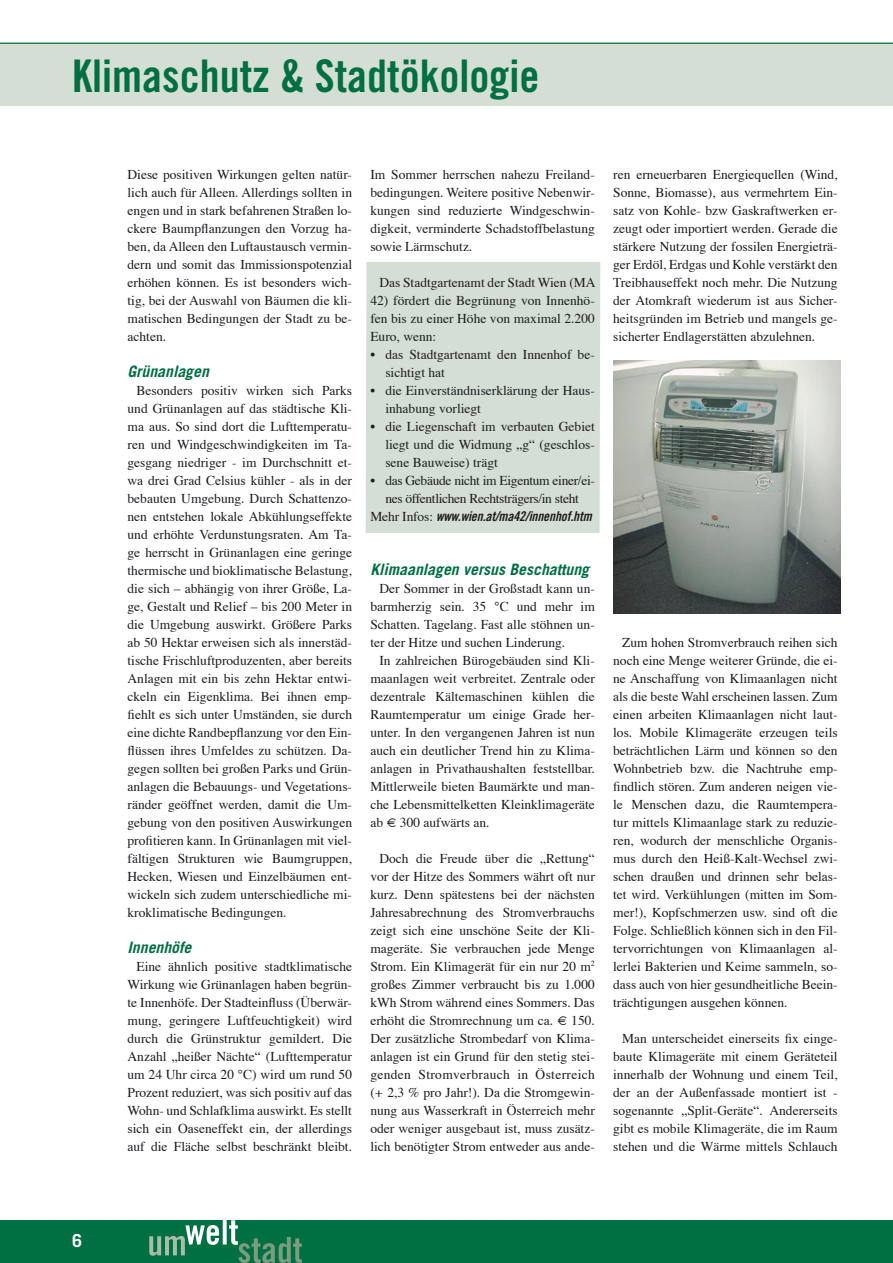
<style>
.page{position:relative;width:893px;height:1263px;background:#fff}
.page>*{position:absolute;margin:0;border:0;box-sizing:border-box;transform-origin:0 0}
.bighead{font:45px "Trade Gothic Bold Cond Twenty";color:#006f42}
.t1{font:700 18px "Trade Gothic";color:#fff}
.texthead_-_linienlos{font:italic 700 15.75px "Trade Gothic";color:#006f42}
.fließtext{font:13.5px/18px "Times";color:#1b1c20;text-align:justify}
.aufzählungen_neuneu{font:13.5px/18px "Times";color:#1b1c20}
.aufzählungen_neuneu-2{font:13.5px/18px "Times";letter-spacing:-.025em;color:#1b1c20;text-align:center}
.aufzählungen_neuneu-3{font:13.5px "Trade Gothic Bold Cond Twenty Obl";letter-spacing:-.01em;color:#1b1c20}
.s1{font-family:"Times"}
</style>
<div class="page">
<div style="left:0;top:1220px;width:893px;height:43px;background:#006f42"></div>
<div style="left:0;top:43px;width:893px;height:63px;background:#d5ded4"></div>
<svg style="left:149px;top:1225px;width:70px;height:31px"></svg>
<svg style="left:223px;top:1220px;width:4px;height:24px"></svg>
<svg style="left:229px;top:1220px;width:73px;height:43px"></svg>
<div style="left:366px;top:262px;width:234px;height:271px;background:#d5ded4"></div>
<hr style="left:0;top:43px;width:893px;height:1px;background:#006f42">
<img style="left:613px;top:360px;width:227px;height:254px">
<p class="bighead" style="left:72px;top:48px;width:469px">Klimaschutz &amp; Stadtökologie</p>
<p class="fließtext" style="left:128px;top:164px;width:226px">Diese positiven Wirkungen gelten natür&shy;lich auch für Alleen. Allerdings sollten in engen und in stark befahrenen Straßen lo&shy;ckere Baumpflanzungen den Vorzug ha&shy;ben, da Alleen den Luftaustausch vermin&shy;dern und somit das Immissionspotenzial erhöhen können. Es ist besonders wich&shy;tig, bei der Auswahl von Bäumen die kli&shy;matischen Bedingungen der Stadt zu be&shy;achten.</p>
<p class="texthead_-_linienlos" style="left:128px;top:361px;width:83px">Grünanlagen</p>
<p class="fließtext" style="left:128px;top:380px;width:226px;text-indent:9px">Besonders positiv wirken sich Parks und Grünanlagen auf das städtische Kli&shy;ma aus. So sind dort die Lufttemperatu&shy;ren und Windgeschwindigkeiten im Ta&shy;gesgang niedriger - im Durchschnitt et&shy;wa drei Grad Celsius kühler - als in der bebauten Umgebung. Durch Schattenzo&shy;nen entstehen lokale Abkühlungseffekte und erhöhte Verdunstungsraten. Am Ta&shy;ge herrscht in Grünanlagen eine geringe thermische und bioklimatische Belastung, die sich – abhängig von ihrer Größe, La&shy;ge, Gestalt und Relief – bis 200 Meter in die Umgebung auswirkt. Größere Parks ab 50 Hektar erweisen sich als innerstäd&shy;tische Frischluftproduzenten, aber bereits Anlagen mit ein bis zehn Hektar entwi&shy;ckeln ein Eigenklima. Bei ihnen emp&shy;fiehlt es sich unter Umständen, sie durch eine dichte Randbepflanzung vor den Ein&shy;flüssen ihres Umfeldes zu schützen. Da&shy;gegen sollten bei großen Parks und Grün&shy;anlagen die Bebauungs- und Vegetations&shy;ränder geöffnet werden, damit die Um&shy;gebung von den positiven Auswirkungen profitieren kann. In Grünanlagen mit viel&shy;fältigen Strukturen wie Baumgruppen, Hecken, Wiesen und Einzelbäumen ent&shy;wickeln sich zudem unterschiedliche mi&shy;kroklimatische Bedingungen.</p>
<p class="texthead_-_linienlos" style="left:128px;top:937px;width:65px">Innenhöfe</p>
<p class="fließtext" style="left:128px;top:956px;width:226px;text-indent:9px">Eine ähnlich positive stadtklimatische Wirkung wie Grünanlagen haben begrün&shy;te Innenhöfe. Der Stadteinfluss (Überwär&shy;mung, geringere Luftfeuchtigkeit) wird durch die Grünstruktur gemildert. Die Anzahl „heißer Nächte“ (Lufttemperatur um 24 Uhr circa 20 °C) wird um rund 50<br>Prozent reduziert, was sich positiv auf das Wohn- und Schlafklima auswirkt. Es stellt sich ein Oaseneffekt ein, der allerdings auf die Fläche selbst beschränkt bleibt.</p>
<p class="fließtext" style="left:370px;top:164px;width:226px">Im Sommer herrschen nahezu Freiland&shy;bedingungen. Weitere positive Nebenwir&shy;kungen sind reduzierte Windgeschwin&shy;digkeit, verminderte Schadstoffbelastung sowie Lärmschutz.</p>
<p class="fließtext" style="left:379px;top:272px;width:218px">Das Stadtgartenamt der Stadt Wien (MA</p>
<p class="fließtext" style="left:370px;top:290px;width:226px">42) fördert die Begrünung von Innenhö&shy;fen bis zu einer Höhe von maximal 2.200<br>Euro, wenn:</p>
<p class="aufzählungen_neuneu" style="left:385px;top:344px;width:211px;text-indent:-15px">• das Stadtgartenamt den Innenhof be&shy;sichtigt hat</p>
<p class="aufzählungen_neuneu" style="left:385px;top:380px;width:211px;text-indent:-15px">• die Einverständniserklärung der Haus&shy;inhabung vorliegt</p>
<p class="aufzählungen_neuneu" style="left:385px;top:416px;width:211px;text-align:justify;text-indent:-15px">• die Liegenschaft im verbauten Gebiet liegt und die Widmung „g“ (geschlos&shy;sene Bauweise) trägt</p>
<p class="aufzählungen_neuneu-2" style="left:370px;top:470px;width:226px">• das Gebäude nicht im Eigentum einer/ei&shy;nes öffentlichen Rechtsträgers/in steht</p>
<p class="aufzählungen_neuneu-3" style="left:370px;top:507px;width:223px"><span class="s1">Mehr Infos:</span> www.wien.at/ma42/innenhof.htm</p>
<p class="texthead_-_linienlos" style="left:370px;top:559px;width:220px">Klimaanlagen versus Beschattung</p>
<p class="fließtext" style="left:370px;top:578px;width:226px;text-indent:9px">Der Sommer in der Großstadt kann un&shy;barmherzig sein. 35 °C und mehr im Schatten. Tagelang. Fast alle stöhnen un&shy;ter der Hitze und suchen Linderung.</p>
<p class="fließtext" style="left:370px;top:650px;width:226px;text-indent:9px">In zahlreichen Bürogebäuden sind Kli&shy;maanlagen weit verbreitet. Zentrale oder dezentrale Kältemaschinen kühlen die Raumtemperatur um einige Grade her&shy;unter. In den vergangenen Jahren ist nun auch ein deutlicher Trend hin zu Klima&shy;anlagen in Privathaushalten feststellbar.<br>Mittlerweile bieten Baumärkte und man&shy;che Lebensmittelketten Kleinklimageräte ab € 300 aufwärts an.</p>
<p class="fließtext" style="left:370px;top:848px;width:226px;text-indent:9px">Doch die Freude über die „Rettung“ vor der Hitze des Sommers währt oft nur kurz. Denn spätestens bei der nächsten Jahresabrechnung des Stromverbrauchs zeigt sich eine unschöne Seite der Kli&shy;mageräte. Sie verbrauchen jede Menge Strom. Ein Klimagerät für ein nur 20 m<sup>2 </sup>großes Zimmer verbraucht bis zu 1.000 kWh Strom während eines Sommers. Das erhöht die Stromrechnung um ca. € 150.<br>Der zusätzliche Strombedarf von Klima&shy;anlagen ist ein Grund für den stetig stei&shy;genden Stromverbrauch in Österreich (+ 2,3 % pro Jahr!). Da die Stromgewin&shy;nung aus Wasserkraft in Österreich mehr oder weniger ausgebaut ist, muss zusätz&shy;lich benötigter Strom entweder aus ande-</p>
<p class="fließtext" style="left:613px;top:164px;width:226px">ren erneuerbaren Energiequellen (Wind, Sonne, Biomasse), aus vermehrtem Ein&shy;satz von Kohle- bzw Gaskraftwerken er&shy;zeugt oder importiert werden. Gerade die stärkere Nutzung der fossilen Energieträ&shy;ger Erdöl, Erdgas und Kohle verstärkt den Treibhauseffekt noch mehr. Die Nutzung der Atomkraft wiederum ist aus Sicher&shy;heitsgründen im Betrieb und mangels ge&shy;sicherter Endlagerstätten abzulehnen.</p>
<p class="fließtext" style="left:613px;top:632px;width:226px;text-indent:9px">Zum hohen Stromverbrauch reihen sich noch eine Menge weiterer Gründe, die ei&shy;ne Anschaffung von Klimaanlagen nicht als die beste Wahl erscheinen lassen. Zum einen arbeiten Klimaanlagen nicht laut&shy;los. Mobile Klimageräte erzeugen teils beträchtlichen Lärm und können so den Wohnbetrieb bzw. die Nachtruhe emp&shy;findlich stören. Zum anderen neigen vie&shy;le Menschen dazu, die Raumtempera&shy;tur mittels Klimaanlage stark zu reduzie&shy;ren, wodurch der menschliche Organis&shy;mus durch den Heiß-Kalt-Wechsel zwi&shy;schen draußen und drinnen sehr belas&shy;tet wird. Verkühlungen (mitten im Som&shy;mer!), Kopfschmerzen usw. sind oft die Folge. Schließlich können sich in den Fil&shy;tervorrichtungen von Klimaanlagen al&shy;lerlei Bakterien und Keime sammeln, so&shy;dass auch von hier gesundheitliche Beein&shy;trächtigungen ausgehen können.</p>
<p class="fließtext" style="left:613px;top:1028px;width:226px;text-indent:9px">Man unterscheidet einerseits fix einge&shy;baute Klimageräte mit einem Geräteteil innerhalb der Wohnung und einem Teil, der an der Außenfassade montiert ist - sogenannte „Split-Geräte“. Andererseits gibt es mobile Klimageräte, die im Raum stehen und die Wärme mittels Schlauch</p>
<h2 class="t1" style="left:72px;top:1229px;width:12px">6</h2>
</div>
